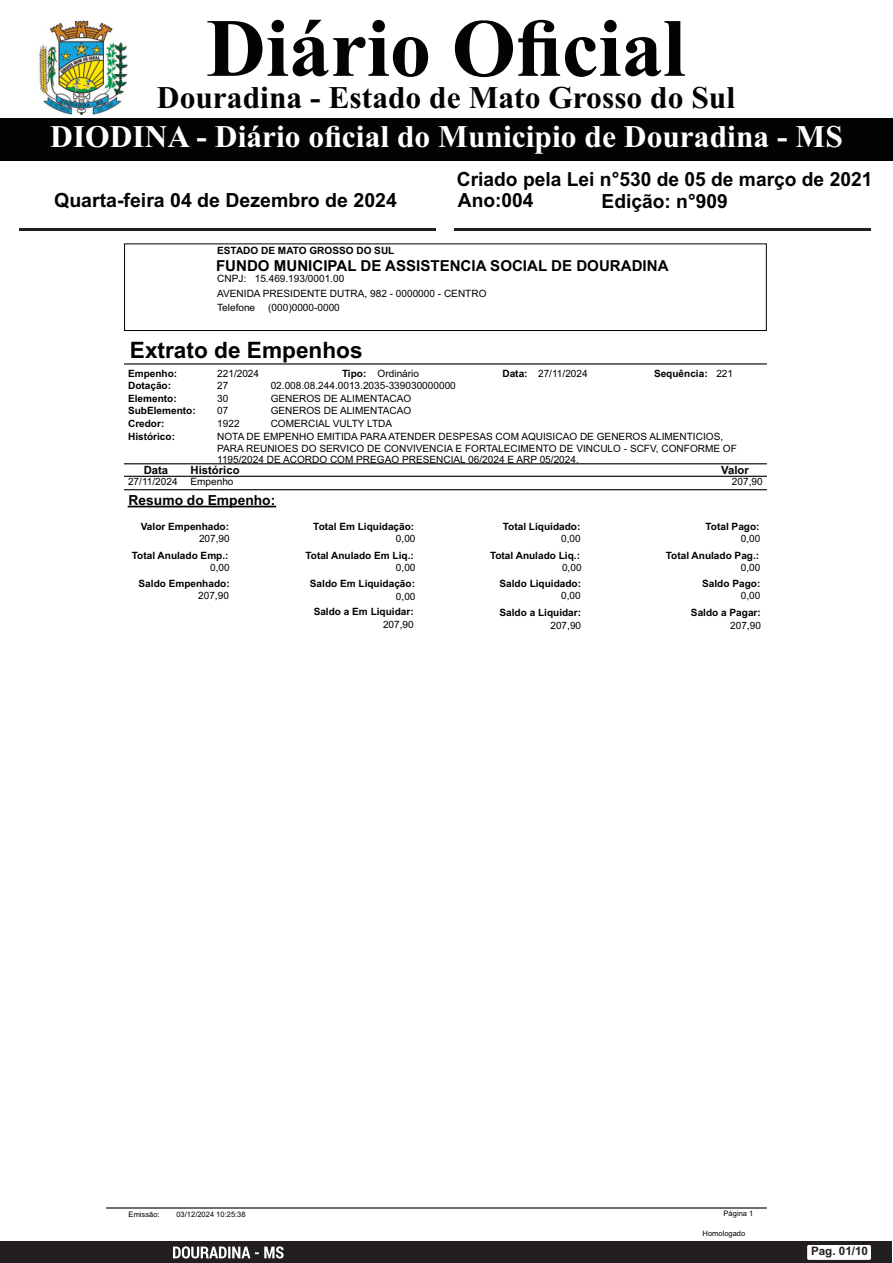
<style>
.page{position:relative;width:893px;height:1263px;background:#fff}
.page>*{position:absolute;margin:0;border:0;box-sizing:border-box;transform-origin:0 0}
.t1{font:700 82.5px "Times New Roman";color:#020304}
.t2{font:700 31.5px "Times New Roman";color:#fff}
.t3{font:700 31.5px "Times New Roman";color:#020304}
.t4{font:700 22.65px "Arial";color:#000}
.t5{font:700 19.5px "Arial";color:#020304}
.t6{font:700 15.15px "Arial";color:#000}
.t7{font:700 13.8px "Arial";color:#000}
.t8{font:700 11.7px "Arial";color:#231f20}
.t9{font:700 11.25px "Arial";color:#000}
.t10{font:10.05px/14.1px "Arial";color:#000}
.t11{font:700 10.05px/12.5px "Arial";color:#000}
.t12{font:7.5px "Arial";color:#000}
.s1{font-weight:700}
.s2{font-weight:400}
</style>
<div class="page">
<hr style="left:125px;top:363px;width:641px;height:1px;background:#000">
<div style="left:124px;top:243px;width:643px;height:88px;border:1px solid #000"></div>
<hr style="left:125px;top:463px;width:641px;height:1px;background:#000">
<hr style="left:125px;top:476px;width:641px;height:1px;background:#000">
<hr style="left:125px;top:489px;width:641px;height:1px;background:#000">
<hr style="left:129px;top:506px;width:146px;height:1px;background:#000">
<hr style="left:107px;top:1207px;width:659px;height:1px;background:#000">
<img style="left:751px;top:1241px;width:18px;height:1px">
<hr style="left:455px;top:229px;width:416px;height:2px;background:#231f20">
<hr style="left:19px;top:229px;width:416px;height:2px;background:#231f20">
<div style="left:0;top:118px;width:893px;height:43px;background:#020304"></div>
<img style="left:39px;top:20px;width:89px;height:95px">
<div style="left:0;top:1242px;width:892px;height:21px;background:#231f20"></div>
<div style="left:807px;top:1245px;width:64px;height:15px;background:#fff;border-radius:2px"></div>
<svg style="left:173px;top:1246px;width:111px;height:12px"></svg>
<h1 class="t1" style="left:206px;top:20px;width:481px">Diário Oficial</h1>
<h2 class="t3" style="left:157px;top:87px;width:580px">Douradina - Estado de Mato Grosso do Sul</h2>
<h2 class="t2" style="left:50px;top:126px;width:794px">DIODINA - Diário oficial do Municipio de Douradina - MS</h2>
<h3 class="t5" style="left:457px;top:171px;width:417px">Criado pela Lei n°530 de 05 de março de 2021</h3>
<h3 class="t5" style="left:54px;top:192px;width:344px">Quarta-feira 04 de Dezembro de 2024</h3>
<h3 class="t5" style="left:458px;top:193px;width:77px">Ano:004</h3>
<h3 class="t5" style="left:602px;top:193px;width:128px">Edição: n°909</h3>
<p class="t11" style="left:217px;top:245px;width:179px">ESTADO DE MATO GROSSO DO SUL</p>
<h3 class="t6" style="left:216px;top:260px;width:454px">FUNDO MUNICIPAL DE ASSISTENCIA SOCIAL DE DOURADINA</h3>
<p class="t10" style="left:255px;top:273px;width:91px">15.469.193/0001.00</p>
<p class="t10" style="left:268px;top:301px;width:73px">(000)0000-0000</p>
<p class="t10" style="left:217px;top:273px;width:271px">CNPJ:<br>AVENIDA PRESIDENTE DUTRA, 982 - 0000000 - CENTRO<br>Telefone</p>
<h3 class="t4" style="left:130px;top:341px;width:234px">Extrato de Empenhos</h3>
<p class="t11" style="left:128px;top:368px;width:69px">Empenho:<br>Dotação:<br>Elemento:<br>SubElemento:</p>
<p class="t10" style="left:217px;top:367px;width:43px">221/2024</p>
<p class="t10" style="left:342px;top:367px;width:79px"><span class="s1">Tipo:</span> Ordinário</p>
<p class="t10" style="left:502px;top:367px;width:87px"><span class="s1">Data:</span> 27/11/2024</p>
<p class="t11" style="left:654px;top:368px;width:81px">Sequência: <span class="s2">221</span></p>
<p class="t10" style="left:217px;top:379px;width:13px">27</p>
<p class="t10" style="left:271px;top:379px;width:187px">02.008.08.244.0013.2035-339030000000</p>
<p class="t10" style="left:217px;top:393px;width:13px;line-height:12.5px">30<br>07</p>
<p class="t10" style="left:271px;top:393px;width:142px;line-height:12.5px">GENEROS DE ALIMENTACAO<br>GENEROS DE ALIMENTACAO</p>
<p class="t11" style="left:128px;top:418px;width:38px">Credor:</p>
<p class="t10" style="left:217px;top:417px;width:24px">1922</p>
<p class="t10" style="left:271px;top:417px;width:123px">COMERCIAL VULTY LTDA</p>
<p class="t9" style="left:144px;top:466px;width:26px">Data</p>
<p class="t9" style="left:191px;top:466px;width:51px">Histórico</p>
<p class="t9" style="left:721px;top:466px;width:29px">Valor</p>
<p class="t10" style="left:128px;top:476px;width:51px">27/11/2024</p>
<p class="t10" style="left:190px;top:476px;width:45px">Empenho</p>
<p class="t10" style="left:732px;top:476px;width:32px">207,90</p>
<p class="t11" style="left:128px;top:431px;width:48px">Histórico:</p>
<p class="t10" style="left:217px;top:432px;width:521px;line-height:11.6px">NOTA DE EMPENHO EMITIDA PARA ATENDER DESPESAS COM AQUISICAO DE GENEROS ALIMENTICIOS,<br>PARA REUNIOES DO SERVICO DE CONVIVENCIA E FORTALECIMENTO DE VINCULO - SCFV, CONFORME OF<br>1195/2024 DE ACORDO COM PREGAO PRESENCIAL 06/2024 E ARP 05/2024.</p>
<h3 class="t7" style="left:129px;top:495px;width:148px">Resumo do Empenho:</h3>
<p class="t11" style="left:141px;top:521px;width:90px">Valor Empenhado:</p>
<p class="t11" style="left:313px;top:521px;width:102px">Total Em Liquidação:</p>
<p class="t11" style="left:503px;top:521px;width:79px">Total Liquidado:</p>
<p class="t11" style="left:706px;top:521px;width:56px">Total Pago:</p>
<p class="t10" style="left:199px;top:533px;width:32px">207,90</p>
<p class="t10" style="left:396px;top:533px;width:21px">0,00</p>
<p class="t10" style="left:561px;top:533px;width:21px">0,00</p>
<p class="t10" style="left:741px;top:533px;width:21px">0,00</p>
<p class="t11" style="left:132px;top:550px;width:98px">Total Anulado Emp.:</p>
<p class="t11" style="left:305px;top:550px;width:110px">Total Anulado Em Liq.:</p>
<p class="t11" style="left:490px;top:550px;width:91px">Total Anulado Liq.:</p>
<p class="t11" style="left:666px;top:550px;width:95px">Total Anulado Pag.:</p>
<p class="t10" style="left:210px;top:561px;width:21px">0,00</p>
<p class="t10" style="left:396px;top:561px;width:21px">0,00</p>
<p class="t10" style="left:562px;top:561px;width:21px">0,00</p>
<p class="t10" style="left:741px;top:561px;width:21px">0,00</p>
<p class="t11" style="left:139px;top:578px;width:93px">Saldo Empenhado:</p>
<p class="t11" style="left:310px;top:578px;width:107px">Saldo Em Liquidação:</p>
<p class="t11" style="left:499px;top:578px;width:83px">Saldo Liquidado:</p>
<p class="t11" style="left:702px;top:578px;width:60px">Saldo Pago:</p>
<p class="t10" style="left:198px;top:589px;width:32px">207,90</p>
<p class="t10" style="left:396px;top:590px;width:21px">0,00</p>
<p class="t10" style="left:561px;top:589px;width:21px">0,00</p>
<p class="t10" style="left:741px;top:589px;width:21px">0,00</p>
<p class="t11" style="left:314px;top:606px;width:102px">Saldo a Em Liquidar:</p>
<p class="t10" style="left:383px;top:618px;width:32px">207,90</p>
<p class="t11" style="left:499px;top:607px;width:83px">Saldo a Liquidar:</p>
<p class="t11" style="left:691px;top:607px;width:71px">Saldo a Pagar:</p>
<p class="t10" style="left:550px;top:619px;width:32px">207,90</p>
<p class="t10" style="left:730px;top:619px;width:32px">207,90</p>
<p class="t12" style="left:129px;top:1211px;width:33px">Emissão:</p>
<p class="t12" style="left:176px;top:1211px;width:71px">03/12/2024 10:25:38</p>
<p class="t12" style="left:724px;top:1211px;width:31px">Página 1</p>
<p class="t12" style="left:703px;top:1230px;width:44px">Homologado</p>
<p class="t8" style="left:811px;top:1247px;width:59px">Pag. 01/10</p>
</div>
